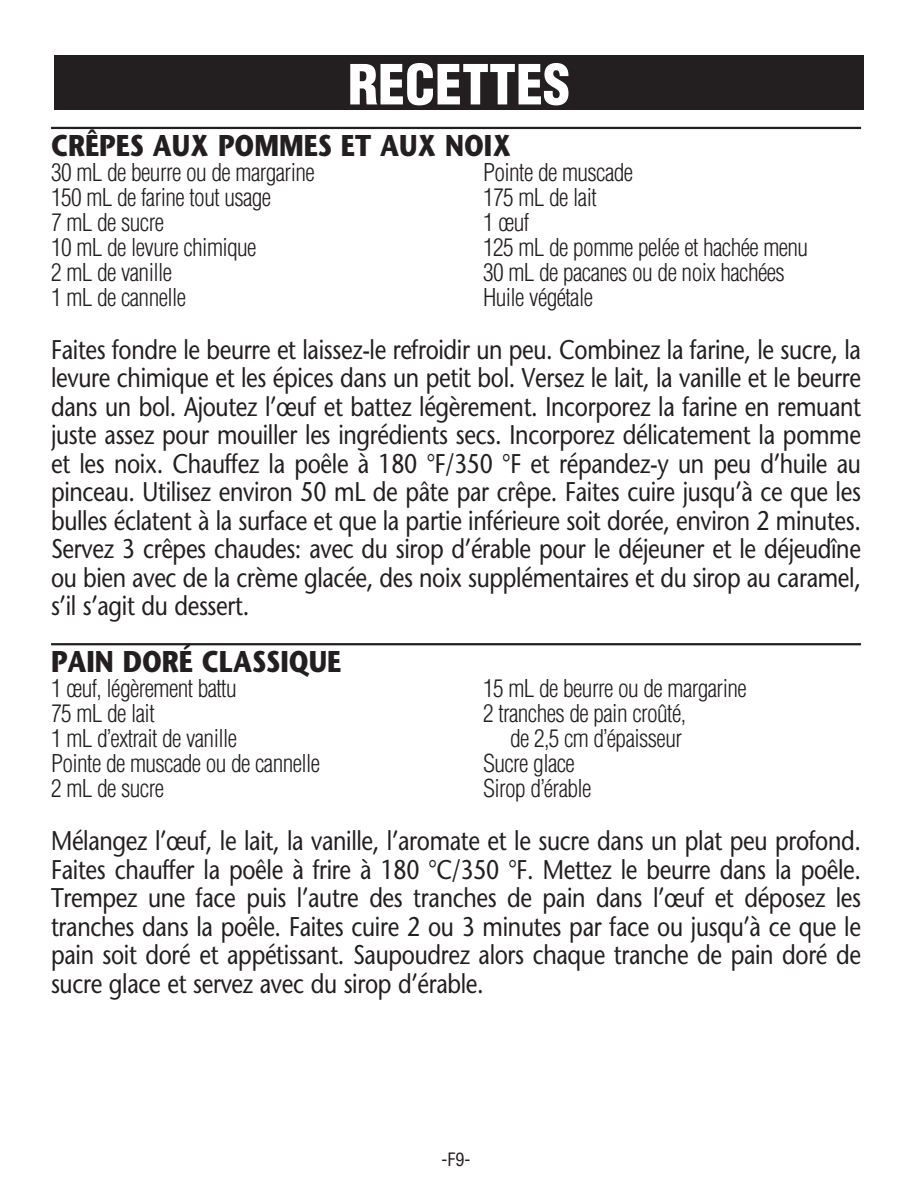
<style>
.page{position:relative;width:900px;height:1188px;background:#fff}
.page>*{position:absolute;margin:0;border:0;box-sizing:border-box;transform-origin:0 0}
.t1{font:900 condensed 54px "Helvetica";color:#fff}
.t2{font:700 30px "Stone Sans";color:#231f20;scale:.85 1}
.t3{font:27px/28.5px "Stone Sans";letter-spacing:-.015em;color:#231f20;text-align:justify;scale:.85 1}
.t4{font:300 condensed 24px "Helvetica";letter-spacing:-.025em;color:#231f20}
.t5{font:condensed 18px "Helvetica";color:#231f20}
</style>
<div class="page">
<div style="left:54px;top:56px;width:810px;height:54px;background:#231f20"></div>
<hr style="left:51px;top:127px;width:810px;height:2px;background:#231f20">
<hr style="left:51px;top:643px;width:810px;height:2px;background:#231f20">
<p class="t1" style="left:348px;top:50px;width:224px">RECETTES</p>
<p class="t2" style="left:51px;top:128px;width:543px">CRÊPES AUX POMMES ET AUX NOIX</p>
<p class="t4" style="left:51px;top:157px;width:265px">30 mL de beurre ou de margarine</p>
<p class="t4" style="left:483px;top:157px;width:152px">Pointe de muscade</p>
<p class="t4" style="left:51px;top:182px;width:222px">150 mL de farine tout usage</p>
<p class="t4" style="left:483px;top:182px;width:115px">175 mL de lait</p>
<p class="t4" style="left:51px;top:207px;width:115px">7 mL de sucre</p>
<p class="t4" style="left:483px;top:207px;width:48px">1 œuf</p>
<p class="t4" style="left:51px;top:232px;width:207px">10 mL de levure chimique</p>
<p class="t4" style="left:483px;top:232px;width:327px">125 mL de pomme pelée et hachée menu</p>
<p class="t4" style="left:51px;top:257px;width:123px">2 mL de vanille</p>
<p class="t4" style="left:483px;top:257px;width:303px">30 mL de pacanes ou de noix hachées</p>
<p class="t4" style="left:51px;top:282px;width:137px">1 mL de cannelle</p>
<p class="t4" style="left:483px;top:282px;width:112px">Huile végétale</p>
<p class="t3" style="left:51px;top:335px;width:955px">Faites fondre le beurre et laissez-le refroidir un peu. Combinez la farine, le sucre, la levure chimique et les épices dans un petit bol. Versez le lait, la vanille et le beurre dans un bol. Ajoutez l’œuf et battez légèrement. Incorporez la farine en remuant juste assez pour mouiller les ingrédients secs. Incorporez délicatement la pomme et les noix. Chauffez la poêle à 180 °F/350 °F et répandez-y un peu d’huile au pinceau. Utilisez environ 50 mL de pâte par crêpe. Faites cuire jusqu’à ce que les bulles éclatent à la surface et que la partie inférieure soit dorée, environ 2 minutes.<br>Servez 3 crêpes chaudes: avec du sirop d’érable pour le déjeuner et le déjeudîne ou bien avec de la crème glacée, des noix supplémentaires et du sirop au caramel, s’il s’agit du dessert.</p>
<p class="t2" style="left:51px;top:644px;width:343px">PAIN DORÉ CLASSIQUE</p>
<p class="t4" style="left:51px;top:674px;width:187px">1 œuf, légèrement battu</p>
<p class="t4" style="left:483px;top:674px;width:265px">15 mL de beurre ou de margarine</p>
<p class="t4" style="left:51px;top:699px;width:105px">75 mL de lait</p>
<p class="t4" style="left:483px;top:699px;width:205px">2 tranches de pain croûté,</p>
<p class="t4" style="left:51px;top:723px;width:188px">1 mL d’extrait de vanille</p>
<p class="t4" style="left:510px;top:723px;width:174px">de 2,5 cm d’épaisseur</p>
<p class="t4" style="left:51px;top:748px;width:271px">Pointe de muscade ou de cannelle</p>
<p class="t4" style="left:483px;top:748px;width:93px">Sucre glace</p>
<p class="t4" style="left:51px;top:773px;width:115px">2 mL de sucre</p>
<p class="t4" style="left:483px;top:773px;width:110px">Sirop d’érable</p>
<p class="t3" style="left:51px;top:827px;width:955px">Mélangez l’œuf, le lait, la vanille, l’aromate et le sucre dans un plat peu profond.<br>Faites chauffer la poêle à frire à 180 °C/350 °F. Mettez le beurre dans la poêle.<br>Trempez une face puis l’autre des tranches de pain dans l’œuf et déposez les tranches dans la poêle. Faites cuire 2 ou 3 minutes par face ou jusqu’à ce que le pain soit doré et appétissant. Saupoudrez alors chaque tranche de pain doré de sucre glace et servez avec du sirop d’érable.</p>
<p class="t5" style="left:442px;top:1148px;width:30px">-F9-</p>
</div>
